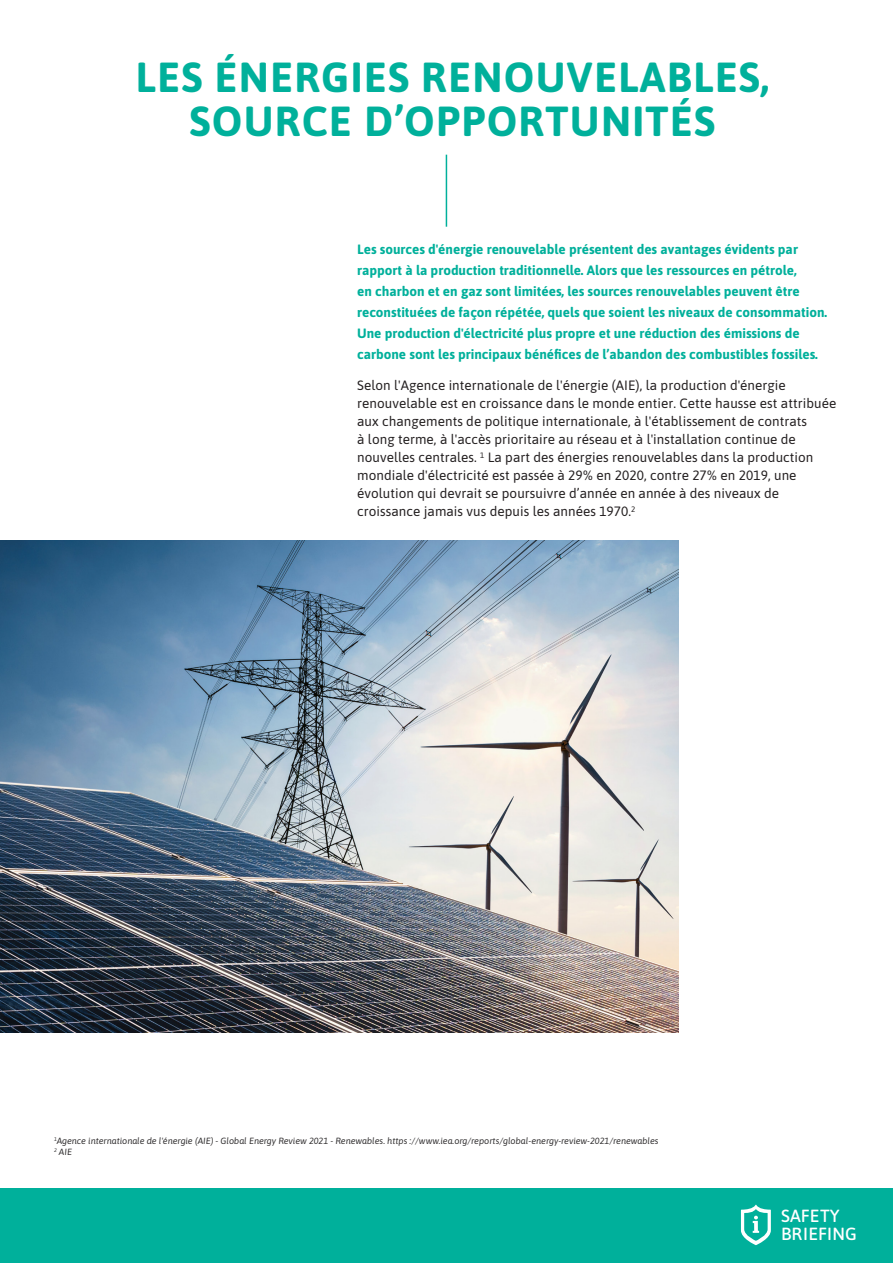
<style>
.page{position:relative;width:893px;height:1263px;background:#fff}
.page>*{position:absolute;margin:0;border:0;box-sizing:border-box;transform-origin:0 0}
.H1_Title_29_29{font:700 42px/43.5px "Asap";letter-spacing:.03em;color:#00b09b;text-align:center}
.t1{font:500 17.55px/17.5px "Asap";letter-spacing:.01em;color:#fff}
.Absatzformat_1{font:13.5px/18px "Asap";letter-spacing:.005em;color:#231f20}
.Content_Text_9_12{font:700 13.5px/21px "Asap";color:#00b09b}
.Absatzformat_1-2{font:italic 9px "Asap";color:#312f30}
</style>
<div class="page">
<hr style="left:446px;top:155px;width:1px;height:72px;background:#00b09b">
<img style="left:0;top:540px;width:678px;height:493px">
<div style="left:0;top:1188px;width:893px;height:75px;background:#00b09b"></div>
<svg style="left:741px;top:1205px;width:30px;height:40px"></svg>
<p class="H1_Title_29_29" style="left:136px;top:54px;width:635px">LES ÉNERGIES RENOUVELABLES,<br>SOURCE D’OPPORTUNITÉS</p>
<p class="Content_Text_9_12" style="left:357px;top:238px;width:472px">Les sources d'énergie renouvelable présentent des avantages évidents par rapport à la production traditionnelle. Alors que les ressources en pétrole,<br>en charbon et en gaz sont limitées, les sources renouvelables peuvent être reconstituées de façon répétée, quels que soient les niveaux de consommation.<br>Une production d'électricité plus propre et une réduction des émissions de carbone sont les principaux bénéfices de l’abandon des combustibles fossiles.</p>
<p class="Absatzformat_1" style="left:357px;top:376px;width:481px">Selon l'Agence internationale de l'énergie (AIE), la production d'énergie renouvelable est en croissance dans le monde entier. Cette hausse est attribuée aux changements de politique internationale, à l'établissement de contrats<br>à long terme, à l'accès prioritaire au réseau et à l'installation continue de nouvelles centrales. <sup>1</sup> La part des énergies renouvelables dans la production mondiale d'électricité est passée à 29% en 2020, contre 27% en 2019, une évolution qui devrait se poursuivre d’année en année à des niveaux de croissance jamais vus depuis les années 1970.<sup>2</sup></p>
<p class="Absatzformat_1-2" style="left:54px;top:1135px;width:606px"><sup>1</sup>Agence internationale de l'énergie (AIE) - Global Energy Review 2021 - Renewables. https ://www.iea.org/reports/global-energy-review-2021/renewables</p>
<p class="Absatzformat_1-2" style="left:54px;top:1145px;width:19px"><sup>2</sup> AIE</p>
<p class="t1" style="left:781px;top:1206px;width:77px">SAFETY<br>BRIEFING</p>
</div>
